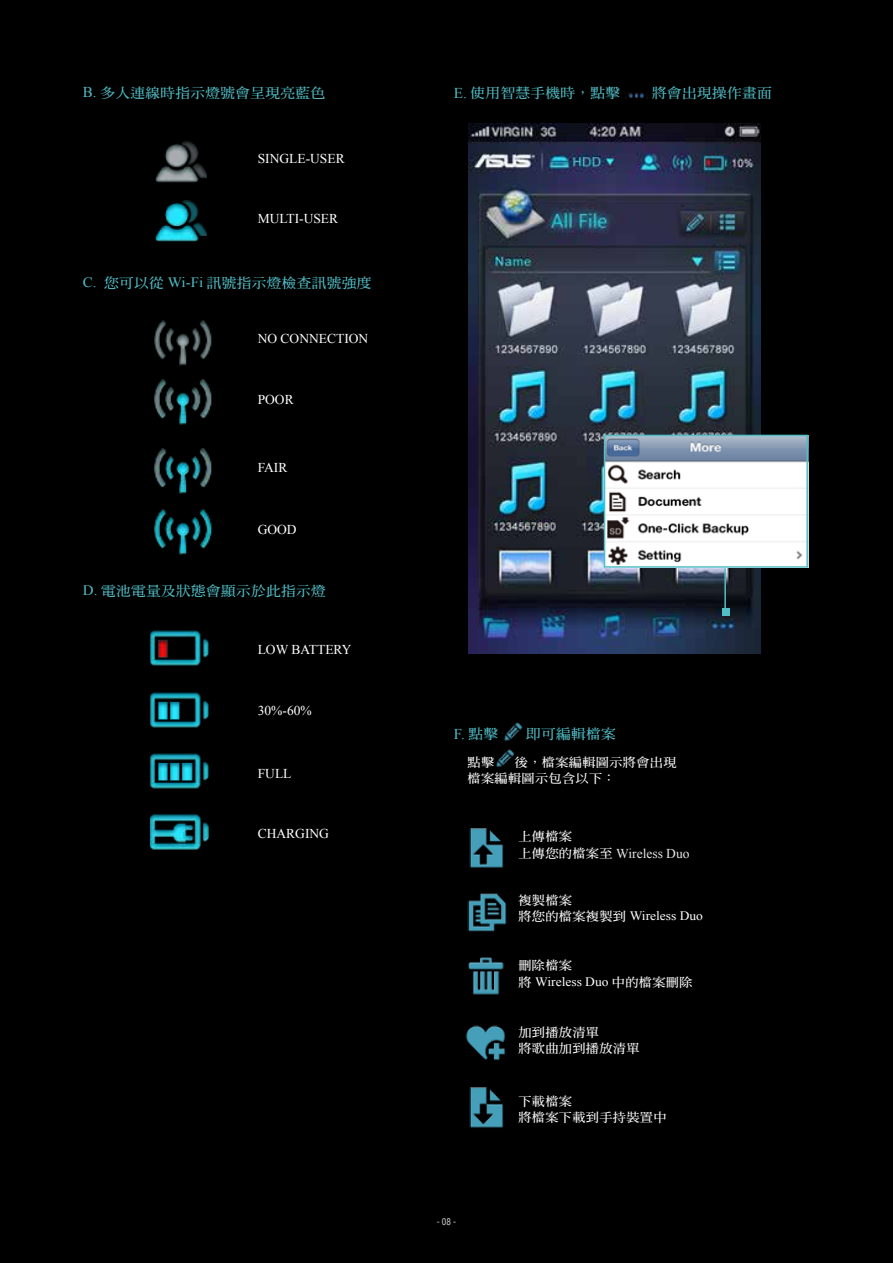
<style>
.page{position:relative;width:893px;height:1263px;background:#000}
.page>*{position:absolute;margin:0;border:0;box-sizing:border-box;transform-origin:0 0}
.t1{font:15px "Times New Roman";color:#52bec6}
.t2{font:800 14.25px "Ming";color:#52bec6;scale:1.05 1}
.t3{font:13.5px "Times New Roman";color:#fff}
.t4{font:13.5px "Times New Roman";color:#e6e6e6}
.t5{font:800 12.9px/16.5px "Ming";color:#fff;scale:1.05 1}
.t6{font:12.9px "Times New Roman";color:#fff;scale:1.05 1}
.t7{font:9px "Helvetica Cond";color:#d3d3d4}
.s1{font-family:"Times New Roman";font-weight:400;font-size:15px}
.s2{font-family:"Times New Roman";font-weight:400}
.s3{font-family:"Ming";font-weight:800;font-size:14.25px}
.s4{font-family:"Ming";font-weight:800;font-size:12.9px;color:#fff}
.s5{font-family:"Ming";font-weight:800}
</style>
<div class="page">
<img style="left:625px;top:93px;width:23px;height:7px">
<img style="left:502px;top:722px;width:21px;height:19px">
<img style="left:468px;top:124px;width:292px;height:529px">
<img style="left:151px;top:630px;width:57px;height:36px">
<img style="left:151px;top:692px;width:57px;height:36px">
<img style="left:151px;top:753px;width:57px;height:36px">
<img style="left:151px;top:814px;width:57px;height:36px">
<img style="left:496px;top:749px;width:18px;height:18px">
<img style="left:469px;top:1087px;width:35px;height:41px">
<img style="left:469px;top:828px;width:35px;height:40px">
<img style="left:468px;top:957px;width:36px;height:38px">
<img style="left:467px;top:893px;width:40px;height:39px">
<img style="left:465px;top:1025px;width:40px;height:36px">
<img style="left:155px;top:141px;width:51px;height:42px">
<img style="left:155px;top:200px;width:51px;height:42px">
<img style="left:154px;top:320px;width:58px;height:46px">
<img style="left:154px;top:379px;width:58px;height:46px">
<img style="left:154px;top:448px;width:58px;height:107px">
<img style="left:607px;top:435px;width:202px;height:132px">
<div style="left:604px;top:435px;width:204px;height:133px;border:2px solid #52bec6"></div>
<hr style="left:724px;top:568px;width:2px;height:41px;background:#52bec6">
<div style="left:722px;top:609px;width:7px;height:7px;background:#52bec6"></div>
<p class="t2" style="left:83px;top:85px;width:232px"><span class="s1">B.</span> 多人連線時指示燈號會呈現亮藍色</p>
<p class="t3" style="left:258px;top:150px;width:84px">SINGLE-USER</p>
<p class="t3" style="left:258px;top:209px;width:77px">MULTI-US ER</p>
<p class="t2" style="left:83px;top:275px;width:277px"><span class="s2">C.</span> 您可以從 <span class="s2">WI-FI</span> 訊號指示燈檢查訊號強度</p>
<p class="t3" style="left:258px;top:330px;width:112px">NO CONNECTION</p>
<p class="t3" style="left:258px;top:391px;width:33px">POOR</p>
<p class="t3" style="left:258px;top:459px;width:16px">FAIR</p>
<p class="t3" style="left:258px;top:521px;width:37px">GOOD</p>
<p class="t2" style="left:83px;top:583px;width:233px"><span class="s2">D.</span> 電池電量及狀態會顯示於此指示燈</p>
<p class="t3" style="left:258px;top:641px;width:44px">LOW BATT</p>
<p class="t3" style="left:325px;top:641px;width:28px">ERY</p>
<p class="t3" style="left:258px;top:702px;width:55px">30%-60%</p>
<p class="t3" style="left:258px;top:764px;width:35px">FULL</p>
<p class="t3" style="left:258px;top:824px;width:19px">CHARGI</p>
<p class="t3" style="left:309px;top:824px;width:18px">NG</p>
<p class="t2" style="left:454px;top:86px;width:160px"><span class="s1">E.</span> 使用智慧手機時，點擊</p>
<p class="t2" style="left:652px;top:86px;width:116px">將會出現操作畫面</p>
<p class="t1" style="left:454px;top:723px;width:46px">F. <span class="s3">點擊</span></p>
<p class="t2" style="left:526px;top:727px;width:87px">即可編輯檔案</p>
<p class="t5" style="left:468px;top:754px;width:201px;line-height:15.8px;text-indent:47px">後，檔案編輯圖示將會出現檔案編輯圖示包含以下：</p>
<p class="t5" style="left:468px;top:754px;width:27px">點擊</p>
<p class="t5" style="left:518px;top:828px;width:53px">上傳檔案</p>
<p class="t4" style="left:518px;top:844px;width:173px"><span class="s4">上傳您的檔案至</span> WIRELESS DUO</p>
<p class="t5" style="left:518px;top:891px;width:53px">複製檔案</p>
<p class="t6" style="left:518px;top:907px;width:177px"><span class="s5">將您的檔案複製到</span> WIRELESS DUO</p>
<p class="t5" style="left:518px;top:957px;width:53px">刪除檔案</p>
<p class="t6" style="left:518px;top:973px;width:168px"><span class="s5">將</span> WIRELESS DUO <span class="s5">中的檔案刪除</span></p>
<p class="t5" style="left:518px;top:1023px;width:117px">加到播放清單<br>將歌曲加到播放清單</p>
<p class="t7" style="left:437px;top:1216px;width:21px">- 08 -</p>
<p class="t5" style="left:518px;top:1093px;width:143px">下載檔案<br>將檔案下載到手持裝置中</p>
</div>
